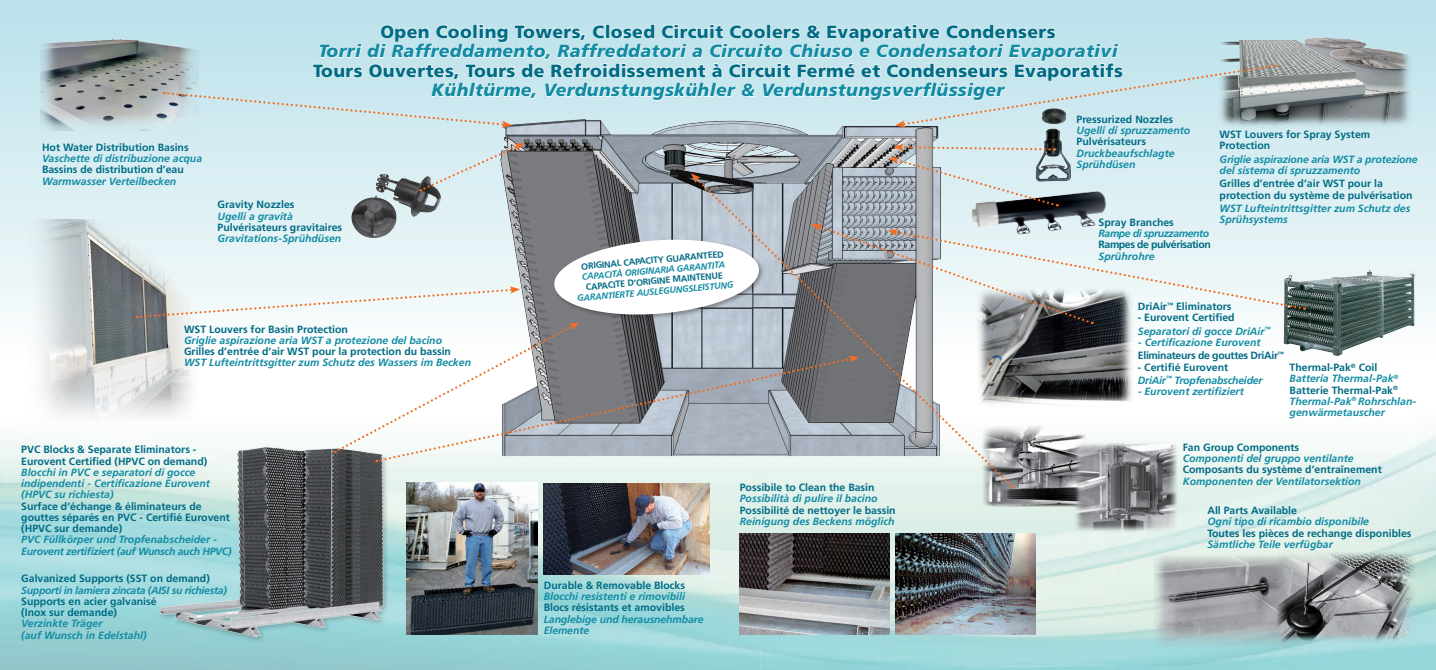
<style>
.page{position:relative;width:1436px;height:670px;background:#fff}
.page>*{position:absolute;margin:0;border:0;box-sizing:border-box;transform-origin:0 0}
.t1{font:900 17.7px "Frutiger LT Com";letter-spacing:.02em;color:#006c85}
.t2{font:italic 900 17.7px "Frutiger LT Com";letter-spacing:.02em;color:#128ca4}
.t3{font:italic 700 10.5px/11.2px "Frutiger LT Com";color:#128ca4}
.t4{font:700 10.5px/11.2px "Frutiger LT Com";color:#006c85}
.t5{font:italic 700 10.5px/11.2px "Frutiger LT Com";letter-spacing:-.03em;color:#128ca4}
.t6{font:700 10.5px/13.4px "Frutiger LT Com";letter-spacing:-.03em;color:#006c85}
.t7{font:italic 700 10.5px/13.4px "Frutiger LT Com";letter-spacing:-.02em;color:#128ca4}
.t8{font:700 10.5px "Frutiger LT Com";letter-spacing:-.04em;color:#006c85}
.t9{font:italic 700 10.5px "Frutiger LT Com";letter-spacing:-.04em;color:#128ca4}
.t10{font:italic 700 9px "Frutiger LT Com";color:#128ca4}
.t11{font:700 9px "Frutiger LT Com";color:#006c85}
.s1{font-style:normal;color:#006c85}
.s2{font-style:italic;color:#128ca4}
</style>
<div class="page">
<img style="left:0;top:0;width:1435px;height:670px">
<img style="left:1011px;top:324px;width:138px;height:98px">
<img style="left:1215px;top:19px;width:203px;height:109px">
<img style="left:543px;top:483px;width:167px;height:91px">
<img style="left:406px;top:482px;width:131px;height:152px">
<img style="left:1283px;top:269px;width:131px;height:87px">
<img style="left:739px;top:533px;width:150px;height:101px">
<img style="left:895px;top:533px;width:140px;height:101px">
<img style="left:347px;top:172px;width:97px;height:64px">
<img style="left:476px;top:128px;width:489px;height:108px">
<img style="left:8px;top:220px;width:207px;height:207px">
<img style="left:148px;top:453px;width:243px;height:190px">
<svg style="left:378px;top:453px;width:315px;height:10px"></svg>
<svg style="left:420px;top:143px;width:105px;height:48px;background:#c3d0d2"></svg>
<img style="left:1136px;top:542px;width:299px;height:113px">
<img style="left:977px;top:420px;width:114px;height:87px">
<img style="left:1068px;top:439px;width:114px;height:95px">
<svg style="left:693px;top:176px;width:318px;height:310px;background:#aeb2b6"></svg>
<svg style="left:690px;top:173px;width:11px;height:10px"></svg>
<svg style="left:810px;top:224px;width:494px;height:100px"></svg>
<img style="left:1030px;top:128px;width:48px;height:51px">
<img style="left:960px;top:179px;width:159px;height:70px">
<img style="left:27px;top:15px;width:198px;height:136px">
<div style="left:552px;top:238px;width:213px;height:83px;background:#231f20;opacity:.4"></div>
<svg style="left:137px;top:236px;width:623px;height:217px"></svg>
<svg style="left:888px;top:143px;width:169px;height:64px;background:#bbc6c9"></svg>
<svg style="left:164px;top:23px;width:1111px;height:105px;background:#c9e3e9"></svg>
<h1 class="t1" style="left:380px;top:21px;width:676px">Open Cooling Towers, Closed Circuit Coolers &amp; Evaporative Condensers</h1>
<h1 class="t2" style="left:318px;top:40px;width:800px">Torri di Raffreddamento, Raffreddatori a Circuito Chiuso e Condensatori Evaporativi</h1>
<h1 class="t1" style="left:313px;top:60px;width:811px">Tours Ouvertes, Tours de Refroidissement à Circuit Fermé et Condenseurs Evaporatifs</h1>
<h1 class="t2" style="left:431px;top:79px;width:574px">Kühltürme, Verdunstungskühler &amp; Verdunstungsverflüssiger</h1>
<p class="t4" style="left:42px;top:141px;width:148px">Hot Water Distribution Basins</p>
<p class="t3" style="left:42px;top:153px;width:162px">Vaschette di distribuzione acqua</p>
<p class="t4" style="left:42px;top:164px;width:143px">Bassins de distribution d’eau</p>
<p class="t3" style="left:42px;top:175px;width:136px">Warmwasser Verteilbecken</p>
<p class="t4" style="left:217px;top:199px;width:79px">Gravity Nozzles</p>
<p class="t3" style="left:217px;top:210px;width:77px">Ugelli a gravità</p>
<p class="t4" style="left:217px;top:222px;width:126px">Pulvérisateurs gravitaires</p>
<p class="t3" style="left:217px;top:233px;width:125px">Gravitations-Sprühdüsen</p>
<p class="t4" style="left:184px;top:323px;width:165px">WST Louvers for Basin Protection</p>
<p class="t3" style="left:184px;top:334px;width:259px">Griglie aspirazione aria WST a protezione del bacino</p>
<p class="t4" style="left:184px;top:346px;width:268px">Grilles d’entrée d’air WST pour la protection du bassin</p>
<p class="t3" style="left:184px;top:357px;width:288px">WST Lufteintrittsgitter zum Schutz des Wassers im Becken</p>
<p class="t4" style="left:21px;top:444px;width:187px">PVC Blocks &amp; Separate Eliminators -<br>Eurovent Certified (HPVC on demand)</p>
<p class="t3" style="left:21px;top:466px;width:190px">Blocchi in PVC e separatori di gocce indipendenti - Certificazione Eurovent (HPVC su richiesta)</p>
<p class="t4" style="left:21px;top:500px;width:210px">Surface d’échange &amp; éliminateurs de gouttes séparés en PVC - Certifié Eurovent (HPVC sur demande)</p>
<p class="t5" style="left:21px;top:534px;width:212px">PVC Füllkörper und Tropfenabscheider -<br>Eurovent zertifiziert (auf Wunsch auch HPVC)</p>
<p class="t4" style="left:21px;top:573px;width:190px">Galvanized Supports (SST on demand)</p>
<p class="t5" style="left:21px;top:584px;width:207px">Supporti in lamiera zincata (AISI su richiesta)</p>
<p class="t4" style="left:21px;top:595px;width:137px">Supports en acier galvanisé (Inox sur demande)</p>
<p class="t3" style="left:21px;top:618px;width:127px">Verzinkte Träger<br>(auf Wunsch in Edelstahl)</p>
<p class="t11" style="left:580px;top:261px;width:144px;rotate:-5deg">ORIGINAL CAPACITY GUARANTEED</p>
<p class="t10" style="left:581px;top:271px;width:145px;rotate:-5deg">CAPACITÀ ORIGINARIA GARANTITA</p>
<p class="t11" style="left:585px;top:282px;width:139px;rotate:-5deg">CAPACITE D’ORIGINE MAINTENUE</p>
<p class="t10" style="left:576px;top:293px;width:13px;rotate:-5deg">Garantierte</p>
<p class="t10" style="left:636px;top:288px;width:29px;rotate:-5deg">Aus legungs</p>
<p class="t10" style="left:692px;top:283px;width:11px;rotate:-5deg">leistung</p>
<p class="t4" style="left:543px;top:579px;width:143px">Durable &amp; Removable Blocks</p>
<p class="t3" style="left:543px;top:591px;width:143px">Blocchi resistenti e rimovibili</p>
<p class="t4" style="left:543px;top:602px;width:142px">Blocs résistants et amovibles</p>
<p class="t3" style="left:543px;top:613px;width:161px">Langlebige und herausnehmbare<br>Elemente</p>
<p class="t4" style="left:739px;top:482px;width:136px">Possibile to Clean the Basin</p>
<p class="t3" style="left:739px;top:493px;width:139px">Possibilità di pulire il bacino</p>
<p class="t4" style="left:739px;top:504px;width:157px">Possibilité de nettoyer le bassin</p>
<p class="t3" style="left:739px;top:515px;width:156px">Reinigung des Beckens möglich</p>
<p class="t4" style="left:1076px;top:113px;width:98px">Pressurized Nozzles</p>
<p class="t3" style="left:1076px;top:125px;width:115px">Ugelli di spruzzamento</p>
<p class="t4" style="left:1076px;top:136px;width:71px">Pulvérisateurs</p>
<p class="t3" style="left:1076px;top:147px;width:100px">Druckbeaufschlagte<br>Sprühdüsen</p>
<p class="t4" style="left:1098px;top:217px;width:77px">Spray Branches</p>
<p class="t9" style="left:1098px;top:227px;width:112px">Rampe di spruzzamento</p>
<p class="t8" style="left:1098px;top:239px;width:114px">Rampes de pulvérisation</p>
<p class="t3" style="left:1098px;top:250px;width:58px">Sprührohre</p>
<p class="t4" style="left:1219px;top:129px;width:152px">WST Louvers for Spray System<br>Protection</p>
<p class="t3" style="left:1219px;top:153px;width:199px">Griglie aspirazione aria WST a protezione del sistema di spruzzamento</p>
<p class="t4" style="left:1219px;top:178px;width:194px">Grilles d’entrée d’air WST pour la protection du système de pulvérisation</p>
<p class="t3" style="left:1219px;top:203px;width:192px">WST Lufteintrittsgitter zum Schutz des<br>Sprühsystems</p>
<p class="t4" style="left:1137px;top:301px;width:95px">DriAir<sup>™</sup> Eliminators</p>
<p class="t3" style="left:1137px;top:311px;width:134px;line-height:13.4px"><span class="s1">- Eurovent Certified<br></span>Separatori di gocce DriAir<sup>™</sup></p>
<p class="t6" style="left:1137px;top:335px;width:148px"><span class="s2">- Certificazione Eurovent<br></span>Eliminateurs de gouttes DriAir<sup>™</sup></p>
<p class="t7" style="left:1137px;top:360px;width:126px"><span class="s1">- Certifié Eurovent<br></span>DriAir<sup>™</sup> Tropfenabscheider</p>
<p class="t3" style="left:1137px;top:386px;width:107px">- Eurovent zertifiziert</p>
<p class="t3" style="left:1289px;top:362px;width:128px"><span class="s1">Thermal-Pak</span><sup>®</sup> <span class="s1">Coil<br></span>Batteria Thermal-Pak<sup>®<br></sup><span class="s1">Batterie Thermal-Pak</span><sup>®<br></sup>Thermal-Pak<sup>®</sup> Rohrschlan&shy;genwärmetauscher</p>
<p class="t4" style="left:1182px;top:442px;width:118px">Fan Group Components</p>
<p class="t3" style="left:1182px;top:453px;width:172px">Componenti del gruppo ventilante</p>
<p class="t4" style="left:1182px;top:464px;width:200px">Composants du système d’entraînement</p>
<p class="t3" style="left:1182px;top:475px;width:180px">Komponenten der Ventilatorsektion</p>
<p class="t4" style="left:1207px;top:505px;width:91px">All Parts Available</p>
<p class="t3" style="left:1207px;top:516px;width:163px">Ogni tipo di ricambio disponibile</p>
<p class="t4" style="left:1207px;top:527px;width:206px">Toutes les pièces de rechange disponibles</p>
<p class="t3" style="left:1207px;top:538px;width:127px">Sämtliche Teile verfügbar</p>
</div>
